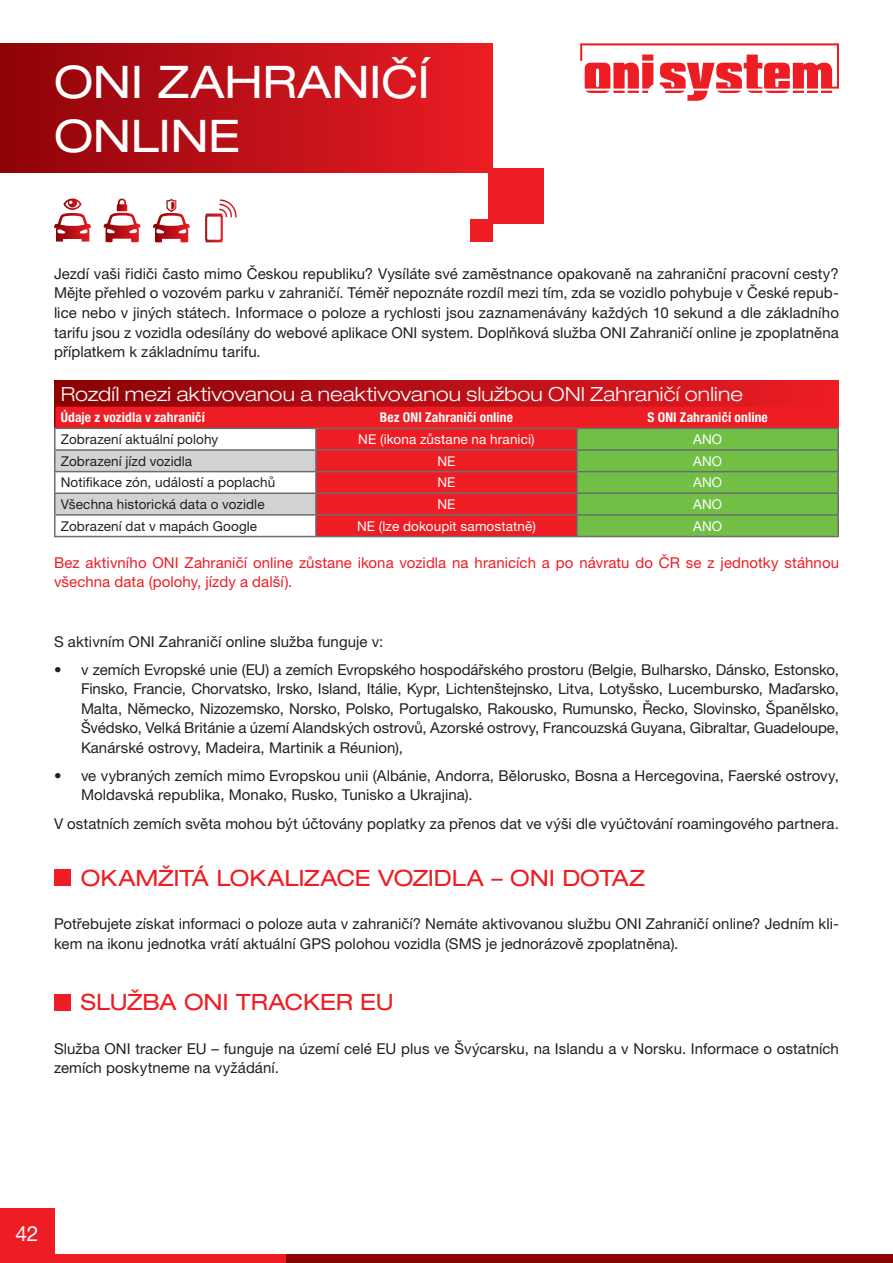
<style>
.page{position:relative;width:893px;height:1263px;background:#fff}
.page>*{position:absolute;margin:0;border:0;box-sizing:border-box;transform-origin:0 0}
.t1{font:expanded 45px "Helvetica Neue LT Pro";letter-spacing:-.005em;color:#fff}
.t2{font:expanded 22.5px "Helvetica Neue LT Pro";letter-spacing:-.01em;color:#ee1d23}
.t3{font:21px "Helvetica Neue LT Pro";color:#fff}
.t4{font:300 expanded 19.5px "Helvetica Neue LT Pro";letter-spacing:.005em;color:#fff}
.normalní{font:15px/19.5px "Helvetica Neue LT Pro";letter-spacing:.005em;color:#231f20}
.normalní-2{font:15px/19.5px "Helvetica Neue LT Pro";letter-spacing:.005em;color:#ee1d23}
.t5{font:13.5px "Helvetica Neue LT Pro";letter-spacing:.01em;color:#231f20}
.t6{font:13.5px "Helvetica Neue LT Pro";letter-spacing:.01em;color:#fff}
.t7{font:700 condensed 13.5px "Helvetica Neue LT Pro";letter-spacing:.01em;color:#fff}
</style>
<div class="page">
<div style="left:55px;top:381px;width:783px;height:26px;background:linear-gradient(to right,#8a0206,#eb1d25)"></div>
<svg style="left:56px;top:407px;width:781px;height:129px;fill:#ee1d23"></svg>
<div style="left:578px;top:429px;width:259px;height:107px;background:#71bf44"></div>
<svg style="left:56px;top:451px;width:259px;height:63px"></svg>
<hr style="left:54px;top:381px;width:2px;height:26px;background:#fff">
<hr style="left:837px;top:381px;width:2px;height:26px;background:#fff">
<hr style="left:54px;top:428px;width:262px;height:1px;background:#6c6d70">
<hr style="left:54px;top:429px;width:2px;height:20px;background:#6c6d70">
<hr style="left:316px;top:428px;width:261px;height:1px;background:#6c6d70">
<hr style="left:315px;top:429px;width:2px;height:20px;background:#6c6d70">
<hr style="left:577px;top:428px;width:262px;height:1px;background:#6c6d70">
<hr style="left:576px;top:429px;width:2px;height:20px;background:#6c6d70">
<hr style="left:837px;top:429px;width:2px;height:20px;background:#6c6d70">
<hr style="left:54px;top:449px;width:262px;height:2px;background:#6c6d70">
<hr style="left:54px;top:451px;width:2px;height:20px;background:#6c6d70">
<hr style="left:316px;top:449px;width:261px;height:2px;background:#6c6d70">
<hr style="left:315px;top:451px;width:2px;height:20px;background:#6c6d70">
<hr style="left:577px;top:449px;width:262px;height:2px;background:#6c6d70">
<hr style="left:576px;top:451px;width:2px;height:20px;background:#6c6d70">
<hr style="left:837px;top:451px;width:2px;height:20px;background:#6c6d70">
<hr style="left:54px;top:471px;width:262px;height:1px;background:#6c6d70">
<hr style="left:54px;top:472px;width:2px;height:20px;background:#6c6d70">
<hr style="left:316px;top:471px;width:261px;height:1px;background:#6c6d70">
<hr style="left:315px;top:472px;width:2px;height:20px;background:#6c6d70">
<hr style="left:577px;top:471px;width:262px;height:1px;background:#6c6d70">
<hr style="left:576px;top:472px;width:2px;height:20px;background:#6c6d70">
<hr style="left:837px;top:472px;width:2px;height:20px;background:#6c6d70">
<hr style="left:54px;top:492px;width:262px;height:2px;background:#6c6d70">
<hr style="left:54px;top:494px;width:2px;height:20px;background:#6c6d70">
<hr style="left:316px;top:492px;width:261px;height:2px;background:#6c6d70">
<hr style="left:315px;top:494px;width:2px;height:20px;background:#6c6d70">
<hr style="left:577px;top:492px;width:262px;height:2px;background:#6c6d70">
<hr style="left:576px;top:494px;width:2px;height:20px;background:#6c6d70">
<hr style="left:837px;top:494px;width:2px;height:20px;background:#6c6d70">
<hr style="left:54px;top:514px;width:262px;height:2px;background:#6c6d70">
<hr style="left:54px;top:516px;width:2px;height:20px;background:#6c6d70">
<hr style="left:316px;top:514px;width:261px;height:2px;background:#6c6d70">
<hr style="left:315px;top:516px;width:2px;height:20px;background:#6c6d70">
<hr style="left:577px;top:514px;width:262px;height:2px;background:#6c6d70">
<hr style="left:576px;top:516px;width:2px;height:20px;background:#6c6d70">
<hr style="left:837px;top:516px;width:2px;height:20px;background:#6c6d70">
<hr style="left:54px;top:536px;width:262px;height:1px;background:#6c6d70">
<hr style="left:316px;top:536px;width:261px;height:1px;background:#6c6d70">
<hr style="left:577px;top:536px;width:262px;height:1px;background:#6c6d70">
<div style="left:488px;top:168px;width:56px;height:56px;background:#ee1d23"></div>
<div style="left:470px;top:219px;width:23px;height:23px;background:#ee1d23"></div>
<div style="left:0;top:43px;width:493px;height:130px;background:linear-gradient(to right,#8d0308,#eb1d25)"></div>
<div style="left:54px;top:870px;width:16px;height:16px;background:#ee1d23"></div>
<div style="left:54px;top:994px;width:16px;height:16px;background:#ee1d23"></div>
<div style="left:285px;top:1254px;width:608px;height:9px;background:#8b0202"></div>
<div style="left:0;top:1254px;width:285px;height:9px;background:#ee1d23"></div>
<div style="left:0;top:1209px;width:54px;height:54px;background:#ee1d23"></div>
<svg style="left:54px;top:198px;width:37px;height:44px"></svg>
<svg style="left:104px;top:198px;width:36px;height:44px"></svg>
<svg style="left:153px;top:199px;width:37px;height:43px"></svg>
<svg style="left:205px;top:199px;width:32px;height:43px"></svg>
<svg style="left:580px;top:43px;width:259px;height:58px"></svg>
<p class="t1" style="left:54px;top:54px;width:377px">ONI ZAHRANIČÍ</p>
<p class="t1" style="left:54px;top:108px;width:188px">ONLINE</p>
<p class="normalní" style="left:54px;top:264px;width:786px;text-align:justify">Jezdí vaši řidiči často mimo Českou republiku? Vysíláte své zaměstnance opakovaně na zahraniční pracovní cesty?<br>Mějte přehled o vozovém parku v zahraničí. Téměř nepoznáte rozdíl mezi tím, zda se vozidlo pohybuje v České repub&shy;lice nebo v jiných státech. Informace o poloze a rychlosti jsou zaznamenávány každých 10 sekund a dle základního tarifu jsou z vozidla odesílány do webové aplikace ONI system. Doplňková služba ONI Zahraničí online je zpoplatněna příplatkem k základnímu tarifu.</p>
<p class="t4" style="left:61px;top:382px;width:684px">Rozdíl mezi aktivovanou a neaktivovanou službou ONI Zahraničí online</p>
<p class="t7" style="left:61px;top:409px;width:146px">Údaje z vozidla v zahraničí</p>
<p class="t7" style="left:380px;top:409px;width:135px">Bez ONI Zahraničí online</p>
<p class="t7" style="left:647px;top:409px;width:122px">S ONI Zahraničí online</p>
<p class="t5" style="left:61px;top:431px;width:159px">Zobrazení aktuální polohy</p>
<p class="t6" style="left:358px;top:431px;width:178px">NE (ikona zůstane na hranici)</p>
<p class="t6" style="left:693px;top:431px;width:31px">ANO</p>
<p class="t5" style="left:61px;top:452px;width:133px">Zobrazení jízd vozidla</p>
<p class="t6" style="left:437px;top:452px;width:20px">NE</p>
<p class="t6" style="left:693px;top:452px;width:31px">ANO</p>
<p class="t5" style="left:61px;top:474px;width:216px">Notifikace zón, událostí a poplachů</p>
<p class="t6" style="left:437px;top:474px;width:20px">NE</p>
<p class="t6" style="left:693px;top:474px;width:31px">ANO</p>
<p class="t5" style="left:61px;top:496px;width:205px">Všechna historická data o vozidle</p>
<p class="t6" style="left:437px;top:496px;width:20px">NE</p>
<p class="t6" style="left:693px;top:496px;width:31px">ANO</p>
<p class="t5" style="left:61px;top:517px;width:198px">Zobrazení dat v mapách Google</p>
<p class="t6" style="left:357px;top:517px;width:180px">NE (lze dokoupit samostatně)</p>
<p class="t6" style="left:693px;top:517px;width:31px">ANO</p>
<p class="normalní-2" style="left:54px;top:552px;width:786px">Bez aktivního ONI Zahraničí online zůstane ikona vozidla na hranicích a po návratu do ČR se z jednotky stáhnou všechna data (polohy, jízdy a další).</p>
<p class="normalní" style="left:54px;top:631px;width:331px">S aktivním ONI Zahraničí online služba funguje v:</p>
<p class="normalní" style="left:81px;top:659px;width:759px;text-align:justify;text-indent:-27px">• v zemích Evropské unie (EU) a zemích Evropského hospodářského prostoru (Belgie, Bulharsko, Dánsko, Estonsko, Finsko, Francie, Chorvatsko, Irsko, Island, Itálie, Kypr, Lichtenštejnsko, Litva, Lotyšsko, Lucembursko, Maďarsko, Malta, Německo, Nizozemsko, Norsko, Polsko, Portugalsko, Rakousko, Rumunsko, Řecko, Slovinsko, Španělsko, Švédsko, Velká Británie a území Alandských ostrovů, Azorské ostrovy, Francouzská Guyana, Gibraltar, Guadeloupe, Kanárské ostrovy, Madeira, Martinik a Réunion),</p>
<p class="normalní" style="left:81px;top:765px;width:759px;text-indent:-27px">• ve vybraných zemích mimo Evropskou unii (Albánie, Andorra, Bělorusko, Bosna a Hercegovina, Faerské ostrovy,<br>Moldavská republika, Monako, Rusko, Tunisko a Ukrajina).</p>
<p class="normalní" style="left:54px;top:813px;width:786px">V ostatních zemích světa mohou být účtovány poplatky za přenos dat ve výši dle vyúčtování roamingového partnera.</p>
<p class="t2" style="left:81px;top:863px;width:565px">OKAMŽITÁ LOKALIZACE VOZIDLA – ONI DOTAZ</p>
<p class="normalní" style="left:54px;top:914px;width:786px">Potřebujete získat informaci o poloze auta v zahraničí? Nemáte aktivovanou službu ONI Zahraničí online? Jedním kli&shy;kem na ikonu jednotka vrátí aktuální GPS polohou vozidla (SMS je jednorázově zpoplatněna).</p>
<p class="t2" style="left:81px;top:988px;width:314px">SLUŽBA ONI TRACKER EU</p>
<p class="normalní" style="left:54px;top:1038px;width:786px">Služba ONI tracker EU – funguje na území celé EU plus ve Švýcarsku, na Islandu a v Norsku. Informace o ostatních zemích poskytneme na vyžádání.</p>
<p class="t3" style="left:16px;top:1220px;width:24px">42</p>
</div>
